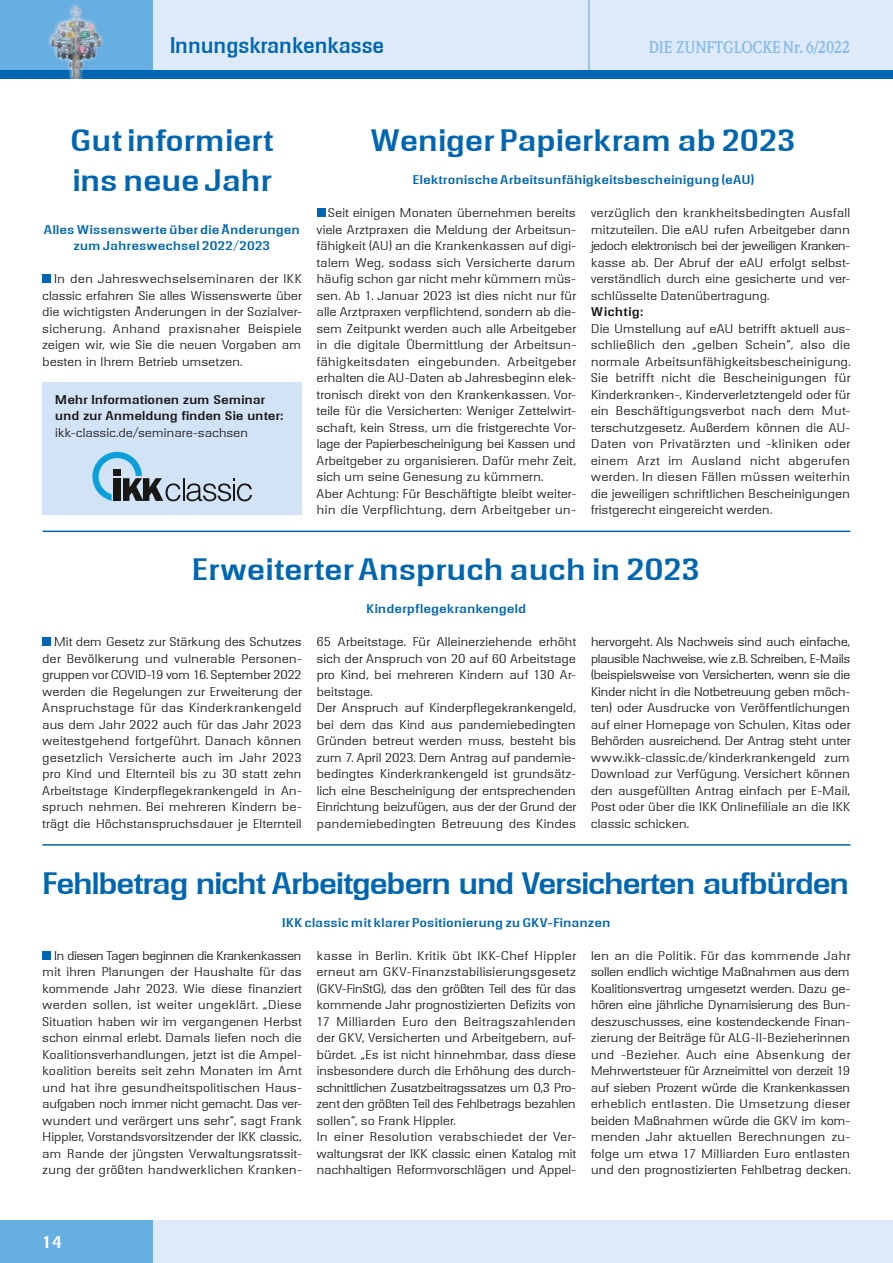
<style>
.page{position:relative;width:893px;height:1263px;background:#fff}
.page>*{position:absolute;margin:0;border:0;box-sizing:border-box;transform-origin:0 0}
.t1{font:700 33px/39.6px "Walter Becker";letter-spacing:-.02em;color:#0066b1}
.t2{font:700 33px "Walter Becker";letter-spacing:-.05em;color:#0066b1}
.t3{font:700 24.15px "Walter Becker";letter-spacing:-.015em;color:#0066b1;scale:.87 1}
.t4{font:700 18px "Walter Becker";color:#fff}
.t5{font:700 17.25px "Weidemann IT Cby BT";letter-spacing:-.015em;color:#87bbe6;scale:.87 1}
.t6{font:300 13.5px/16.5px "Walter Becker";letter-spacing:-.005em;color:#181716;text-align:justify}
.t7{font:700 13.5px/16.5px "Walter Becker";letter-spacing:.01em;color:#0066b1;text-align:center}
.t8{font:700 13.5px/16.5px "Walter Becker";letter-spacing:-.005em;color:#181716}
.t9{font:700 13.5px "Walter Becker";letter-spacing:.02em;color:#181716}
</style>
<div class="page">
<div style="left:0;top:0;width:893px;height:72px;background:#deeaf9"></div>
<hr style="left:588px;top:0;width:2px;height:71px;background:#87bbe6">
<div style="left:0;top:1220px;width:893px;height:43px;background:#deeaf9"></div>
<hr style="left:43px;top:531px;width:807px;height:1px;background:#0066b1">
<hr style="left:43px;top:844px;width:807px;height:2px;background:#0066b1">
<div style="left:43px;top:382px;width:259px;height:132px;background:#d3e3f6"></div>
<svg style="left:92px;top:452px;width:160px;height:49px"></svg>
<div style="left:317px;top:209px;width:8px;height:8px;background:#0066b1"></div>
<div style="left:43px;top:638px;width:8px;height:8px;background:#0066b1"></div>
<div style="left:43px;top:275px;width:8px;height:8px;background:#0066b1"></div>
<div style="left:43px;top:951px;width:8px;height:9px;background:#0066b1"></div>
<div style="left:0;top:0;width:153px;height:72px;background:#67aee1"></div>
<div style="left:0;top:70px;width:893px;height:9px;background:#0066b1"></div>
<svg style="left:48px;top:4px;width:55px;height:43px"></svg>
<img style="left:51px;top:6px;width:49px;height:73px">
<div style="left:0;top:1220px;width:153px;height:43px;background:#67aee1"></div>
<h2 class="t3" style="left:170px;top:32px;width:248px">Innungskrankenkasse</h2>
<p class="t5" style="left:649px;top:36px;width:233px">DIE ZUNFTGLOCKE Nr. 6/2022</p>
<h1 class="t1" style="left:71px;top:120px;width:204px">Gut informiert ins neue Jahr</h1>
<p class="t7" style="left:44px;top:221px;width:258px">Alles Wissenswerte über die Änderungen zum Jahreswechsel 2022/2023</p>
<p class="t6" style="left:43px;top:270px;width:261px;text-indent:11px">In den Jahreswechselseminaren der IKK classic erfahren Sie alles Wissenswerte über die wichtigsten Änderungen in der Sozialver&shy;sicherung. Anhand praxisnaher Beispiele zeigen wir, wie Sie die neuen Vorgaben am besten in Ihrem Betrieb umsetzen.</p>
<p class="t8" style="left:55px;top:391px;width:230px">Mehr Informationen zum Seminar und zur Anmeldung finden Sie unter:</p>
<p class="t6" style="left:55px;top:424px;width:195px">ikk-classic.de/seminare-sachsen</p>
<h1 class="t1" style="left:371px;top:120px;width:427px">Weniger Papierkram ab 2023</h1>
<p class="t7" style="left:413px;top:171px;width:343px">Elektronische Arbeitsunfähigkeitsbescheinigung (eAU)</p>
<p class="t6" style="left:317px;top:204px;width:261px;text-align:left;text-indent:11px">Seit einigen Monaten übernehmen bereits viele Arztpraxen die Meldung der Arbeitsun&shy;fähigkeit (AU) an die Krankenkassen auf digi&shy;talem Weg, sodass sich Versicherte darum häufig schon gar nicht mehr kümmern müs&shy;sen. Ab 1. Januar 2023 ist dies nicht nur für alle Arztpraxen verpflichtend, sondern ab die&shy;sem Zeitpunkt werden auch alle Arbeitgeber in die digitale Übermittlung der Arbeitsun&shy;fähigkeitsdaten eingebunden. Arbeitgeber erhalten die AU-Daten ab Jahresbeginn elek&shy;tronisch direkt von den Krankenkassen. Vor&shy;teile für die Versicherten: Weniger Zettelwirt&shy;schaft, kein Stress, um die fristgerechte Vor&shy;lage der Papierbescheinigung bei Kassen und Arbeitgeber zu organisieren. Dafür mehr Zeit, sich um seine Genesung zu kümmern.<br>Aber Achtung: Für Beschäftigte bleibt weiter&shy;hin die Verpflichtung, dem Arbeitgeber un-</p>
<p class="t6" style="left:591px;top:204px;width:261px">verzüglich den krankheitsbedingten Ausfall mitzuteilen. Die eAU rufen Arbeitgeber dann jedoch elektronisch bei der jeweiligen Kranken&shy;kasse ab. Der Abruf der eAU erfolgt selbst&shy;verständlich durch eine gesicherte und ver&shy;schlüsselte Datenübertragung.</p>
<p class="t9" style="left:591px;top:304px;width:54px">Wichtig:</p>
<p class="t6" style="left:591px;top:320px;width:261px">Die Umstellung auf eAU betrifft aktuell aus&shy;schließlich den „gelben Schein“, also die normale Arbeitsunfähigkeitsbescheinigung.<br>Sie betrifft nicht die Bescheinigungen für Kinderkranken-, Kinderverletztengeld oder für ein Beschäftigungsverbot nach dem Mut&shy;terschutzgesetz. Außerdem können die AU-Daten von Privatärzten und -kliniken oder einem Arzt im Ausland nicht abgerufen werden. In diesen Fällen müssen weiterhin die jeweiligen schriftlichen Bescheinigungen fristgerecht eingereicht werden.</p>
<h1 class="t1" style="left:192px;top:549px;width:510px">Erweiterter Anspruch auch in 2023</h1>
<p class="t7" style="left:366px;top:600px;width:162px">Kinderpflegekrankengeld</p>
<p class="t6" style="left:317px;top:633px;width:261px;text-align:left">65 Arbeitstage. Für Alleinerziehende erhöht sich der Anspruch von 20 auf 60 Arbeitstage pro Kind, bei mehreren Kindern auf 130 Ar&shy;beitstage.<br>Der Anspruch auf Kinderpflegekrankengeld, bei dem das Kind aus pandemiebedingten Gründen betreut werden muss, besteht bis zum 7. April 2023. Dem Antrag auf pandemie&shy;bedingtes Kinderkrankengeld ist grundsätz&shy;lich eine Bescheinigung der entsprechenden Einrichtung beizufügen, aus der der Grund der pandemiebedingten Betreuung des Kindes</p>
<p class="t6" style="left:43px;top:633px;width:261px;text-indent:11px">Mit dem Gesetz zur Stärkung des Schutzes der Bevölkerung und vulnerable Personen&shy;gruppen vor COVID-19 vom 16. September 2022 werden die Regelungen zur Erweiterung der Anspruchstage für das Kinderkrankengeld aus dem Jahr 2022 auch für das Jahr 2023 weitestgehend fortgeführt. Danach können gesetzlich Versicherte auch im Jahr 2023 pro Kind und Elternteil bis zu 30 statt zehn Arbeitstage Kinderpflegekrankengeld in An&shy;spruch nehmen. Bei mehreren Kindern be&shy;trägt die Höchstanspruchsdauer je Elternteil</p>
<p class="t6" style="left:591px;top:633px;width:261px">hervorgeht. Als Nachweis sind auch einfache, plausible Nachweise, wie z.B. Schreiben, E-Mails (beispielsweise von Versicherten, wenn sie die Kinder nicht in die Notbetreuung geben möch&shy;ten) oder Ausdrucke von Veröffentlichungen auf einer Homepage von Schulen, Kitas oder Behörden ausreichend. Der Antrag steht unter www.ikk-classic.de/kinderkrankengeld zum Download zur Verfügung. Versichert können den ausgefüllten Antrag einfach per E-Mail, Post oder über die IKK Onlinefiliale an die IKK classic schicken.</p>
<h1 class="t2" style="left:43px;top:864px;width:809px">Fehlbetrag nicht Arbeitgebern und Versicherten aufbürden</h1>
<p class="t7" style="left:282px;top:914px;width:330px">IKK classic mit klarer Positionierung zu GKV-Finanzen</p>
<p class="t6" style="left:317px;top:947px;width:261px;text-align:left">kasse in Berlin. Kritik übt IKK-Chef Hippler erneut am GKV-Finanzstabilisierungsgesetz (GKV-FinStG), das den größten Teil des für das kommende Jahr prognostizierten Defizits von 17 Milliarden Euro den Beitragszahlenden der GKV, Versicherten und Arbeitgebern, auf&shy;bürdet. „Es ist nicht hinnehmbar, dass diese insbesondere durch die Erhöhung des durch&shy;schnittlichen Zusatzbeitragssatzes um 0,3 Pro&shy;zent den größten Teil des Fehlbetrags bezahlen sollen“, so Frank Hippler.<br>In einer Resolution verabschiedet der Ver&shy;waltungsrat der IKK classic einen Katalog mit nachhaltigen Reformvorschlägen und Appel-</p>
<p class="t6" style="left:43px;top:947px;width:261px;text-indent:11px">In diesen Tagen beginnen die Krankenkassen mit ihren Planungen der Haushalte für das kommende Jahr 2023. Wie diese finanziert werden sollen, ist weiter ungeklärt. „Diese Situation haben wir im vergangenen Herbst schon einmal erlebt. Damals liefen noch die Koalitionsverhandlungen, jetzt ist die Ampel&shy;koalition bereits seit zehn Monaten im Amt und hat ihre gesundheitspolitischen Haus&shy;aufgaben noch immer nicht gemacht. Das ver&shy;wundert und verärgert uns sehr“, sagt Frank Hippler, Vorstandsvorsitzender der IKK classic, am Rande der jüngsten Verwaltungsratssit&shy;zung der größten handwerklichen Kranken-</p>
<p class="t6" style="left:591px;top:947px;width:261px">len an die Politik. Für das kommende Jahr sollen endlich wichtige Maßnahmen aus dem Koalitionsvertrag umgesetzt werden. Dazu ge&shy;hören eine jährliche Dynamisierung des Bun&shy;deszuschusses, eine kostendeckende Finan&shy;zierung der Beiträge für ALG-II-Bezieherinnen und -Bezieher. Auch eine Absenkung der Mehrwertsteuer für Arzneimittel von derzeit 19 auf sieben Prozent würde die Krankenkassen erheblich entlasten. Die Umsetzung dieser beiden Maßnahmen würde die GKV im kom&shy;menden Jahr aktuellen Berechnungen zu&shy;folge um etwa 17 Milliarden Euro entlasten und den prognostizierten Fehlbetrag decken.</p>
<h3 class="t4" style="left:43px;top:1232px;width:21px">14</h3>
</div>
